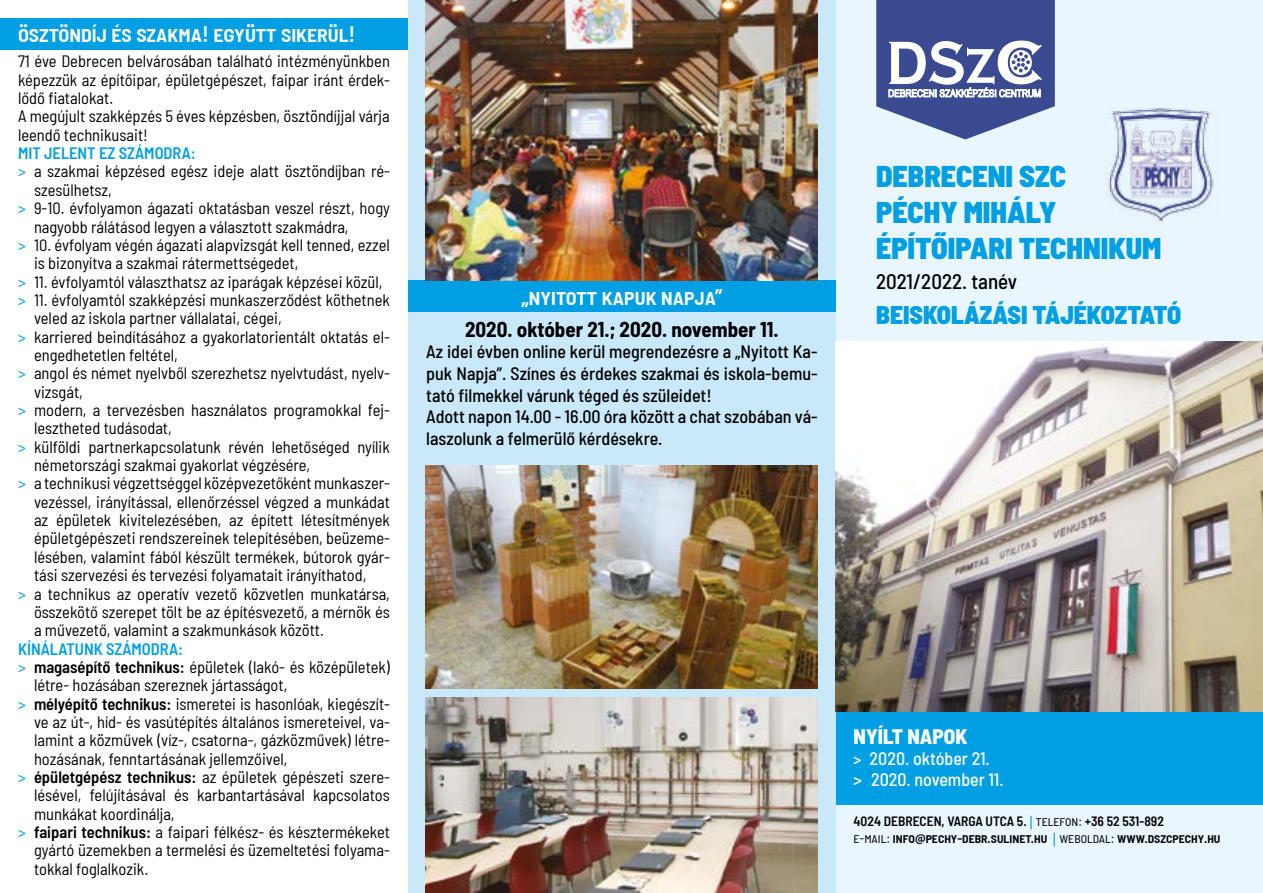
<style>
.page{position:relative;width:1263px;height:893px;background:#fff}
.page>*{position:absolute;margin:0;border:0;box-sizing:border-box;transform-origin:0 0}
.t1{font:900 semi-condensed 30px/36px "Barlow";color:#009fe3}
.t2{font:900 semi-condensed 25.5px "Barlow";color:#009fe3}
.t3{font:600 semi-condensed 22.5px "Barlow";color:#fff}
.t4{font:700 semi-condensed 21px "Barlow";color:#000}
.t5{font:500 semi-condensed 21px "Barlow";color:#000}
.t6{font:800 semi-condensed 21px "Barlow";color:#fff}
.t7{font:500 semi-condensed 18px/21.6px "Barlow";color:#000}
.t8{font:500 semi-condensed 18px/20.7px "Barlow";color:#fff}
.t9{font:semi-condensed 16.5px/18.3px "Barlow";color:#000}
.t10{font:600 semi-condensed 16.5px "Barlow";color:#009fe3}
.t11{font:600 semi-condensed 13.5px/16.2px "Barlow";color:#000}
.s1{color:#009fe3}
.s2{font-weight:600}
.s3{font-size:16.5px}
.s4{font-family:"Adobe Garamond Pro";font-weight:700;font-stretch:normal;color:#009fe3}
.s5{font-weight:400}
</style>
<div class="page">
<div style="left:836px;top:0;width:427px;height:893px;background:#eaf6fe"></div>
<svg style="left:876px;top:0;width:179px;height:139px;background:#6f7caf"></svg>
<div style="left:836px;top:708px;width:427px;height:97px;background:#009fe3"></div>
<div style="left:408px;top:0;width:428px;height:893px;background:#c9e9fb"></div>
<div style="left:408px;top:281px;width:428px;height:31px;background:#009fe3"></div>
<div style="left:0;top:18px;width:408px;height:31px;background:#009fe3"></div>
<img style="left:426px;top:0;width:392px;height:281px">
<img style="left:426px;top:465px;width:392px;height:224px">
<img style="left:426px;top:697px;width:392px;height:196px">
<img style="left:836px;top:341px;width:427px;height:370px">
<img style="left:1108px;top:107px;width:106px;height:115px">
<h3 class="t3" style="left:18px;top:18px;width:339px">ösztöndíj és szakma! együtt sikerül!</h3>
<p class="t9" style="left:18px;top:51px;width:373px">71 éve Debrecen belvárosában található intézményünkben képezzük az építőipar, épületgépészet, faipar iránt érdek&shy;lődő fiatalokat.<br>A megújult szakképzés 5 éves képzésben, ösztöndíjjal várja leendő technikusait!</p>
<p class="t10" style="left:18px;top:141px;width:179px">MIT JELENT EZ SZÁMODRA:</p>
<p class="t9" style="left:18px;top:161px;width:373px"><span class="s1">&gt;</span> a szakmai képzésed egész ideje alatt ösztöndíjban ré-</p>
<p class="t9" style="left:34px;top:179px;width:79px">szesülhetsz,</p>
<p class="t9" style="left:18px;top:198px;width:373px"><span class="s1">&gt;</span> 9-10. évfolyamon ágazati oktatásban veszel részt, hogy</p>
<p class="t9" style="left:34px;top:216px;width:316px">nagyobb rálátásod legyen a választott szakmádra,</p>
<p class="t9" style="left:18px;top:235px;width:373px"><span class="s1">&gt;</span> 10. évfolyam végén ágazati alapvizsgát kell tenned, ezzel</p>
<p class="t9" style="left:34px;top:253px;width:266px">is bizonyítva a szakmai rátermettségedet,</p>
<p class="t9" style="left:18px;top:271px;width:366px"><span class="s1">&gt;</span> 11. évfolyamtól választhatsz az iparágak képzései közül,</p>
<p class="t9" style="left:18px;top:290px;width:373px"><span class="s1">&gt;</span> 11. évfolyamtól szakképzési munkaszerződést köthetnek</p>
<p class="t9" style="left:34px;top:308px;width:249px">veled az iskola partner vállalatai, cégei,</p>
<p class="t9" style="left:18px;top:326px;width:373px"><span class="s1">&gt;</span> karriered beindításához a gyakorlatorientált oktatás el-</p>
<p class="t9" style="left:34px;top:345px;width:145px">engedhetetlen feltétel,</p>
<p class="t9" style="left:18px;top:363px;width:373px"><span class="s1">&gt;</span> angol és német nyelvből szerezhetsz nyelvtudást, nyelv-</p>
<p class="t9" style="left:34px;top:381px;width:50px">vizsgát,</p>
<p class="t9" style="left:18px;top:400px;width:373px"><span class="s1">&gt;</span> modern, a tervezésben használatos programokkal fej-</p>
<p class="t9" style="left:34px;top:418px;width:139px">lesztheted tudásodat,</p>
<p class="t9" style="left:18px;top:436px;width:373px"><span class="s1">&gt;</span> külföldi partnerkapcsolatunk révén lehetőséged nyílik</p>
<p class="t9" style="left:34px;top:455px;width:277px">németországi szakmai gyakorlat végzésére,</p>
<p class="t9" style="left:18px;top:473px;width:373px"><span class="s1">&gt;</span> a technikusi végzettséggel középvezetőként munkaszer-</p>
<p class="t9" style="left:34px;top:491px;width:357px">vezéssel, irányítással, ellenőrzéssel végzed a munkádat</p>
<p class="t9" style="left:34px;top:510px;width:357px">az épületek kivitelezésében, az épített létesítmények</p>
<p class="t9" style="left:34px;top:528px;width:357px">épületgépészeti rendszereinek telepítésében, beüzeme-</p>
<p class="t9" style="left:34px;top:546px;width:357px">lésében, valamint fából készült termékek, bútorok gyár-</p>
<p class="t9" style="left:34px;top:565px;width:334px">tási szervezési és tervezési folyamatait irányíthatod,</p>
<p class="t9" style="left:18px;top:583px;width:373px"><span class="s1">&gt;</span> a technikus az operatív vezető közvetlen munkatársa,</p>
<p class="t9" style="left:34px;top:601px;width:357px">összekötő szerepet tölt be az építésvezető, a mérnök és</p>
<p class="t9" style="left:34px;top:620px;width:291px">a művezető, valamint a szakmunkások között.</p>
<p class="t10" style="left:18px;top:637px;width:167px">KÍNÁLATUNK SZÁMODRA:</p>
<p class="t9" style="left:18px;top:657px;width:373px"><span class="s1">&gt;</span> <span class="s2">magasépítő technikus:</span> épületek (lakó- és középületek)</p>
<p class="t9" style="left:34px;top:675px;width:255px">létre- hozásában szereznek jártasságot,</p>
<p class="t9" style="left:18px;top:693px;width:373px"><span class="s1">&gt;</span> <span class="s2">mélyépítő technikus:</span> ismeretei is hasonlóak, kiegészít-</p>
<p class="t9" style="left:34px;top:712px;width:357px">ve az út-, híd- és vasútépítés általános ismereteivel, va-</p>
<p class="t9" style="left:34px;top:730px;width:357px">lamint a közművek (víz-, csatorna-, gázközművek) létre-</p>
<p class="t9" style="left:34px;top:748px;width:255px">hozásának, fenntartásának jellemzőivel,</p>
<p class="t9" style="left:18px;top:767px;width:373px"><span class="s1">&gt;</span> <span class="s2">épületgépész technikus:</span> az épületek gépészeti szere-</p>
<p class="t9" style="left:34px;top:785px;width:357px">lésével, felújításával és karbantartásával kapcsolatos</p>
<p class="t9" style="left:34px;top:803px;width:142px">munkákat koordinálja,</p>
<p class="t9" style="left:18px;top:822px;width:373px"><span class="s1">&gt;</span> <span class="s2">faipari technikus:</span> a faipari félkész- és késztermékeket</p>
<p class="t9" style="left:34px;top:840px;width:357px">gyártó üzemekben a termelési és üzemeltetési folyama-</p>
<p class="t9" style="left:34px;top:858px;width:116px">tokkal foglalkozik.</p>
<h3 class="t3" style="left:521px;top:280px;width:202px">„nyitott kapuk napja”</h3>
<p class="t4" style="left:465px;top:314px;width:315px">2020. október 21.; 2020. november 11.</p>
<p class="t7" style="left:426px;top:340px;width:393px">Az idei évben online kerül megrendezésre a „Nyitott Ka&shy;puk Napja”. Színes és érdekes szakmai és iskola-bemu&shy;tató filmekkel várunk téged és szüleidet!<br>Adott napon 14.00 - 16.00 óra között a chat szobában vá&shy;laszolunk a felmerülő kérdésekre.</p>
<h1 class="t1" style="left:876px;top:157px;width:287px">DEBRECENI SZC<br>PÉCHY MIHÁLY<br>ÉPÍTŐIPARI TECHNIKUM</h1>
<p class="t5" style="left:876px;top:266px;width:143px">2021/2022. tanév</p>
<h2 class="t2" style="left:876px;top:296px;width:306px">BEISKOLÁZÁSI TÁJÉKOZTATÓ</h2>
<p class="t6" style="left:854px;top:721px;width:115px">NYÍLT NAPOK</p>
<p class="t8" style="left:854px;top:747px;width:152px"><span class="s3">&gt;</span> 2020. október 21.<br>&gt; 2020. november 11.</p>
<p class="t11" style="left:853px;top:812px;width:368px">4024 DEBRECEN, VARGA UTCA 5. <span class="s4">|</span> <span class="s5">telefon:</span> +36 52 531-892<br><span class="s5">e-mail:</span> info@pechy-debr.sulinet.hu <span class="s4">|</span> <span class="s5">weboldal:</span> www.dszcpechy.hu</p>
</div>
